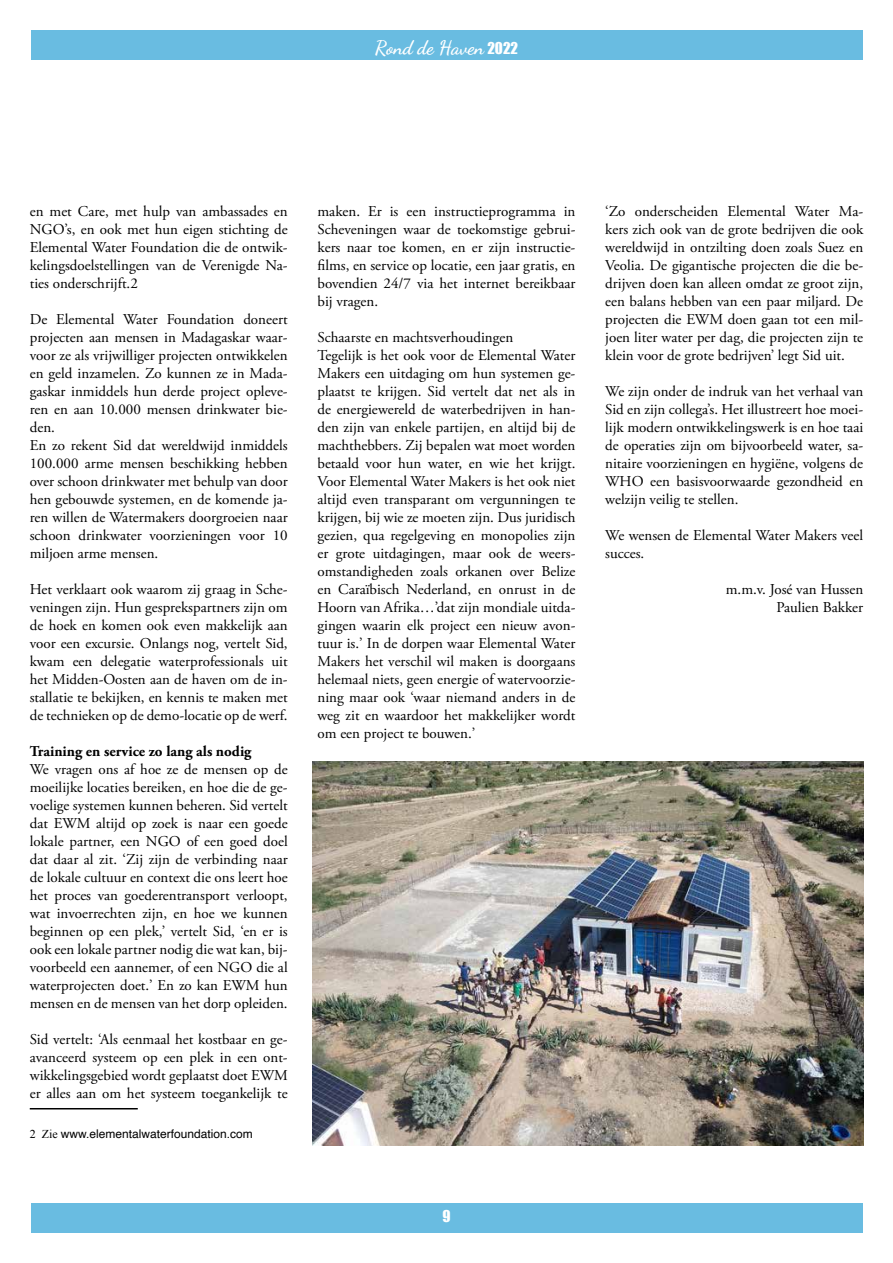
<style>
.page{position:relative;width:893px;height:1263px;background:#fff}
.page>*{position:absolute;margin:0;border:0;box-sizing:border-box;transform-origin:0 0}
.t1{font:19.5px "Dancing Script";color:#fff}
.t2{font:15px/18px "Adobe Garamond Pro";color:#000;text-align:justify}
.t3{font:700 15px "Adobe Garamond Pro";color:#000}
.t4{font:15px "Impact";color:#fff}
.t5{font:12px "Helvetica";color:#000}
.s1{font-family:"Impact";font-size:15px}
.s2{font-family:"Times New Roman"}
</style>
<div class="page">
<div style="left:31px;top:31px;width:831px;height:29px;background:#69bce1"></div>
<div style="left:31px;top:1203px;width:831px;height:29px;background:#69bce1"></div>
<hr style="left:30px;top:1108px;width:108px;height:1px;background:#000">
<img style="left:312px;top:761px;width:551px;height:384px">
<h1 class="t1" style="left:375px;top:33px;width:145px">Rond de Haven <span class="s1">2022</span></h1>
<p class="t2" style="left:30px;top:203px;width:259px">en met Care, met hulp van ambassades en NGO’s, en ook met hun eigen stichting de Elemental Water Foundation die de ontwik&shy;kelingsdoelstellingen van de Verenigde Na&shy;ties onderschrijft.2</p>
<p class="t2" style="left:30px;top:311px;width:259px;text-align:left">De Elemental Water Foundation doneert projecten aan mensen in Madagaskar waar&shy;voor ze als vrijwilliger projecten ontwikkelen en geld inzamelen. Zo kunnen ze in Mada&shy;gaskar inmiddels hun derde project opleve&shy;ren en aan 10.000 mensen drinkwater bie&shy;den.<br>En zo rekent Sid dat wereldwijd inmiddels 100.000 arme mensen beschikking hebben over schoon drinkwater met behulp van door hen gebouwde systemen, en de komende ja&shy;ren willen de Watermakers doorgroeien naar schoon drinkwater voorzieningen voor 10 miljoen arme mensen.</p>
<p class="t2" style="left:30px;top:581px;width:259px">Het verklaart ook waarom zij graag in Sche&shy;veningen zijn. Hun gesprekspartners zijn om de hoek en komen ook even makkelijk aan voor een excursie. Onlangs nog, vertelt Sid, kwam een delegatie waterprofessionals uit het Midden-Oosten aan de haven om de in&shy;stallatie te bekijken, en kennis te maken met de technieken op de demo-locatie op de werf.</p>
<p class="t3" style="left:30px;top:743px;width:223px">Training en service zo lang als nodig</p>
<p class="t2" style="left:30px;top:761px;width:259px">We vragen ons af hoe ze de mensen op de moeilijke locaties bereiken, en hoe die de ge&shy;voelige systemen kunnen beheren. Sid vertelt dat EWM altijd op zoek is naar een goede lokale partner, een NGO of een goed doel dat daar al zit. ‘Zij zijn de verbinding naar de lokale cultuur en context die ons leert hoe het proces van goederentransport verloopt, wat invoerrechten zijn, en hoe we kunnen beginnen op een plek,’ vertelt Sid, ‘en er is ook een lokale partner nodig die wat kan, bij&shy;voorbeeld een aannemer, of een NGO die al waterprojecten doet.’ En zo kan EWM hun mensen en de mensen van het dorp opleiden.</p>
<p class="t2" style="left:30px;top:1031px;width:259px">Sid vertelt: ‘Als eenmaal het kostbaar en ge&shy;avanceerd systeem op een plek in een ont&shy;wikkelingsgebied wordt geplaatst doet EWM er alles aan om het systeem toegankelijk te</p>
<p class="t5" style="left:30px;top:1124px;width:225px"><span class="s2">2 Zie</span> www.elementalwaterfoundation.com</p>
<p class="t2" style="left:317px;top:203px;width:259px">maken. Er is een instructieprogramma in Scheveningen waar de toekomstige gebrui&shy;kers naar toe komen, en er zijn instructie&shy;films, en service op locatie, een jaar gratis, en bovendien 24/7 via het internet bereikbaar bij vragen.</p>
<p class="t2" style="left:317px;top:329px;width:259px;text-align:left">Schaarste en machtsverhoudingen<br>Tegelijk is het ook voor de Elemental Water Makers een uitdaging om hun systemen ge&shy;plaatst te krijgen. Sid vertelt dat net als in de energiewereld de waterbedrijven in han&shy;den zijn van enkele partijen, en altijd bij de machthebbers. Zij bepalen wat moet worden betaald voor hun water, en wie het krijgt.<br>Voor Elemental Water Makers is het ook niet altijd even transparant om vergunningen te krijgen, bij wie ze moeten zijn. Dus juridisch gezien, qua regelgeving en monopolies zijn er grote uitdagingen, maar ook de weers&shy;omstandigheden zoals orkanen over Belize en Caraïbisch Nederland, en onrust in de Hoorn van Afrika…’dat zijn mondiale uitda&shy;gingen waarin elk project een nieuw avon&shy;tuur is.’ In de dorpen waar Elemental Water Makers het verschil wil maken is doorgaans helemaal niets, geen energie of watervoorzie&shy;ning maar ook ‘waar niemand anders in de weg zit en waardoor het makkelijker wordt om een project te bouwen.’</p>
<p class="t2" style="left:605px;top:203px;width:259px">‘Zo onderscheiden Elemental Water Ma&shy;kers zich ook van de grote bedrijven die ook wereldwijd in ontzilting doen zoals Suez en Veolia. De gigantische projecten die die be&shy;drijven doen kan alleen omdat ze groot zijn, een balans hebben van een paar miljard. De projecten die EWM doen gaan tot een mil&shy;joen liter water per dag, die projecten zijn te klein voor de grote bedrijven’ legt Sid uit.</p>
<p class="t2" style="left:605px;top:383px;width:259px">We zijn onder de indruk van het verhaal van Sid en zijn collega’s. Het illustreert hoe moei&shy;lijk modern ontwikkelingswerk is en hoe taai de operaties zijn om bijvoorbeeld water, sa&shy;nitaire voorzieningen en hygiëne, volgens de WHO een basisvoorwaarde gezondheid en welzijn veilig te stellen.</p>
<p class="t2" style="left:605px;top:527px;width:259px">We wensen de Elemental Water Makers veel succes.</p>
<p class="t2" style="left:726px;top:581px;width:139px;text-align:right">m.m.v. José van Hussen<br>Paulien Bakker</p>
<p class="t4" style="left:442px;top:1204px;width:10px">9</p>
</div>
